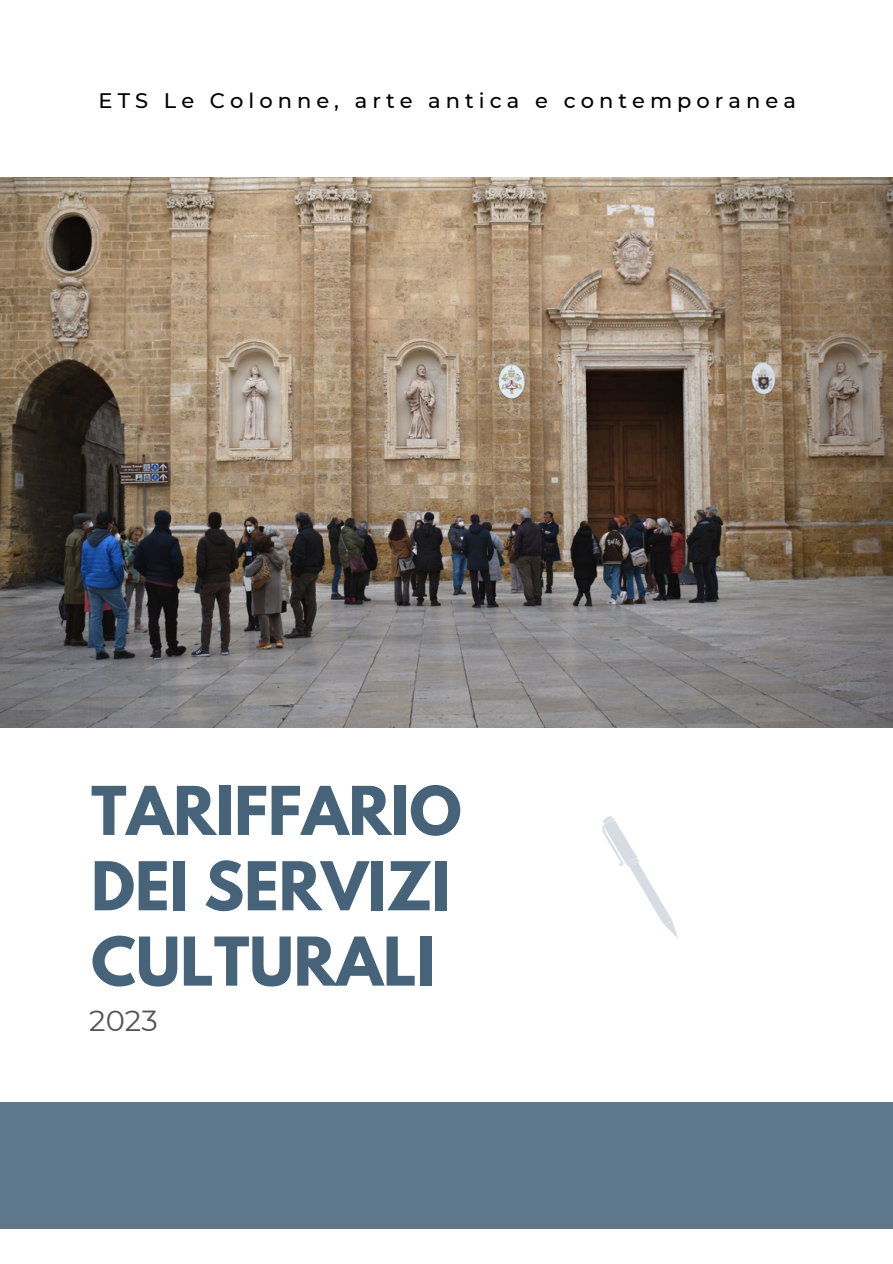
<style>
.page{position:relative;width:893px;height:1264px;background:#fff}
.page>*{position:absolute;margin:0;border:0;box-sizing:border-box;transform-origin:0 0}
.t1{font:700 59.55px/75.3px "League Spartan";color:#466379}
.t2{font:28.95px "Montserrat";color:#545454}
.t3{font:500 21px "Montserrat";letter-spacing:.24em;color:#000}
</style>
<div class="page">
<img style="left:0;top:178px;width:892px;height:550px">
<svg style="left:602px;top:816px;width:77px;height:123px"></svg>
<div style="left:0;top:1102px;width:892px;height:126px;background:#5e778a"></div>
<p class="t3" style="left:99px;top:88px;width:698px">ETS Le Colonne, arte antica e contemporanea</p>
<p class="t1" style="left:91px;top:781px;width:372px">TARIFFARIO</p>
<p class="t1" style="left:91px;top:856px;width:361px">DEI SERVIZI<br>CULTURALI</p>
<p class="t2" style="left:89px;top:1002px;width:70px">2023</p>
</div>
